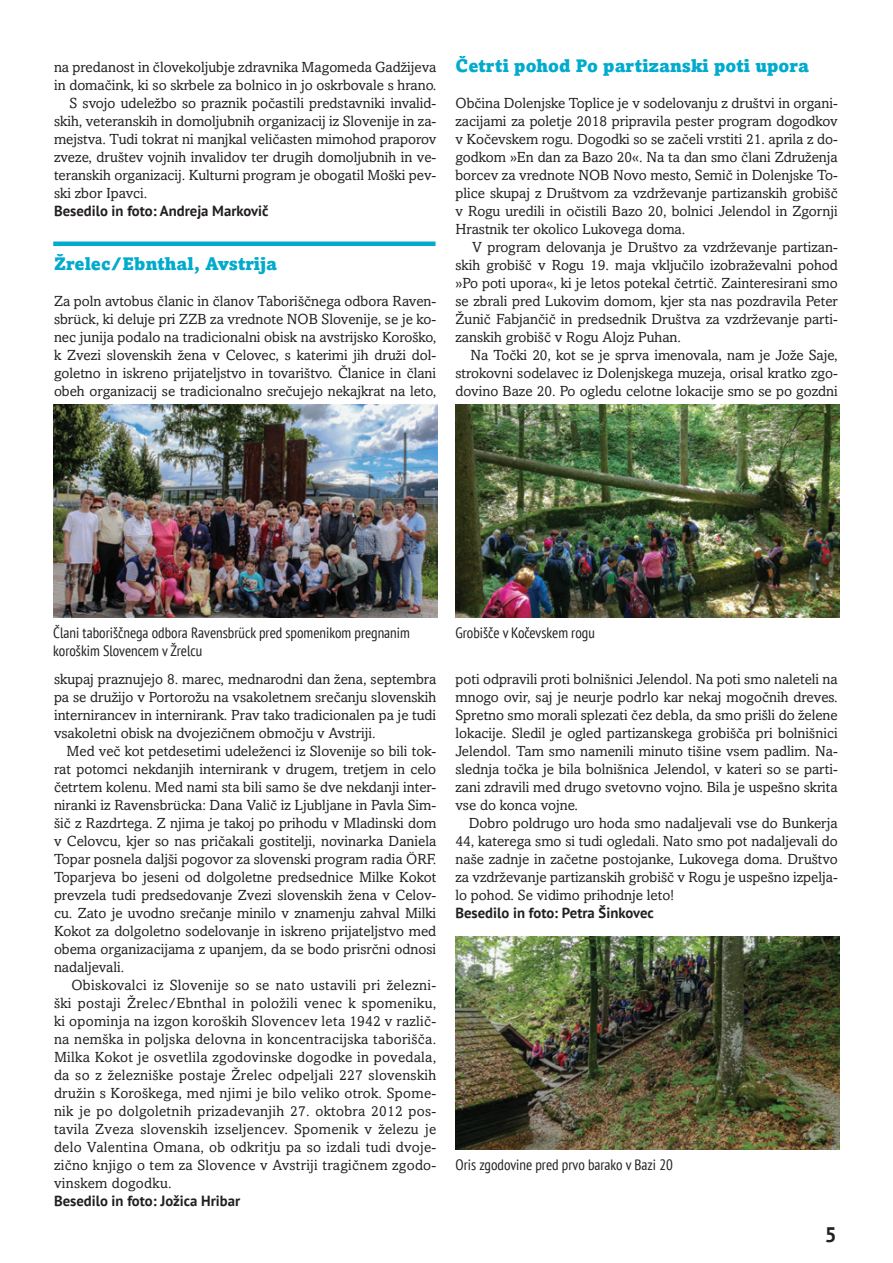
<style>
.page{position:relative;width:893px;height:1263px;background:#fff}
.page>*{position:absolute;margin:0;border:0;box-sizing:border-box;transform-origin:0 0}
.t1{font:700 21px "PT Sans";color:#231f20}
.body2_copy{font:900 18px "xpro";color:#00abcd}
.podpis_foto{font:condensed 15px/18px "PT Sans";color:#231f20}
.body2_copy-2{font:14.7px/18px "xpro";color:#231f20;text-align:justify}
.body2_copy-3{font:700 14.7px "PT Sans";color:#231f20}
</style>
<div class="page">
<hr style="left:53px;top:242px;width:383px;height:4px;background:#00abcd">
<img style="left:54px;top:405px;width:383px;height:213px">
<img style="left:456px;top:405px;width:383px;height:213px">
<img style="left:456px;top:936px;width:383px;height:213px">
<p class="body2_copy-2" style="left:54px;top:58px;width:384px">na predanost in človekoljubje zdravnika Magomeda Gadžijeva in domačink, ki so skrbele za bolnico in jo oskrbovale s hrano.</p>
<p class="body2_copy-2" style="left:54px;top:94px;width:384px;text-indent:16px">S svojo udeležbo so praznik počastili predstavniki invalid&shy;skih, veteranskih in domoljubnih organizacij iz Slovenije in za&shy;mejstva. Tudi tokrat ni manjkal veličasten mimohod praporov zveze, društev vojnih invalidov ter drugih domoljubnih in ve&shy;teranskih organizacij. Kulturni program je obogatil Moški pev&shy;ski zbor Ipavci.</p>
<p class="body2_copy-3" style="left:54px;top:201px;width:216px">Besedilo in foto: Andreja Markovič</p>
<p class="body2_copy" style="left:54px;top:252px;width:225px">Žrelec/Ebnthal, Avstrija</p>
<p class="body2_copy-2" style="left:54px;top:292px;width:384px">Za poln avtobus članic in članov Taboriščnega odbora Raven&shy;sbrück, ki deluje pri ZZB za vrednote NOB Slovenije, se je ko&shy;nec junija podalo na tradicionalni obisk na avstrijsko Koroško, k Zvezi slovenskih žena v Celovec, s katerimi jih druži dol&shy;goletno in iskreno prijateljstvo in tovarištvo. Članice in člani obeh organizacij se tradicionalno srečujejo nekajkrat na leto,</p>
<p class="body2_copy" style="left:455px;top:54px;width:355px">Četrti pohod Po partizanski poti upora</p>
<p class="body2_copy-2" style="left:455px;top:94px;width:384px">Občina Dolenjske Toplice je v sodelovanju z društvi in organi&shy;zacijami za poletje 2018 pripravila pester program dogodkov v Kočevskem rogu. Dogodki so se začeli vrstiti 21. aprila z do&shy;godkom »En dan za Bazo 20«. Na ta dan smo člani Združenja borcev za vrednote NOB Novo mesto, Semič in Dolenjske To&shy;plice skupaj z Društvom za vzdrževanje partizanskih grobišč v Rogu uredili in očistili Bazo 20, bolnici Jelendol in Zgornji Hrastnik ter okolico Lukovega doma.</p>
<p class="body2_copy-2" style="left:455px;top:238px;width:384px;text-indent:17px">V program delovanja je Društvo za vzdrževanje partizan&shy;skih grobišč v Rogu 19. maja vključilo izobraževalni pohod »Po poti upora«, ki je letos potekal četrtič. Zainteresirani smo se zbrali pred Lukovim domom, kjer sta nas pozdravila Peter Žunič Fabjančič in predsednik Društva za vzdrževanje parti&shy;zanskih grobišč v Rogu Alojz Puhan.</p>
<p class="body2_copy-2" style="left:455px;top:346px;width:384px;text-indent:15px">Na Točki 20, kot se je sprva imenovala, nam je Jože Saje, strokovni sodelavec iz Dolenjskega muzeja, orisal kratko zgo&shy;dovino Baze 20. Po ogledu celotne lokacije smo se po gozdni</p>
<p class="podpis_foto" style="left:53px;top:624px;width:358px">Člani taboriščnega odbora Ravensbrück pred spomenikom pregnanim koroškim Slovencem v Žrelcu</p>
<p class="podpis_foto" style="left:455px;top:624px;width:141px">Grobišče v Kočevskem rogu</p>
<p class="body2_copy-2" style="left:54px;top:670px;width:384px">skupaj praznujejo 8. marec, mednarodni dan žena, septembra pa se družijo v Portorožu na vsakoletnem srečanju slovenskih internirancev in internirank. Prav tako tradicionalen pa je tudi vsakoletni obisk na dvojezičnem območju v Avstriji.</p>
<p class="body2_copy-2" style="left:54px;top:742px;width:384px;text-indent:13px">Med več kot petdesetimi udeleženci iz Slovenije so bili tok&shy;rat potomci nekdanjih internirank v drugem, tretjem in celo četrtem kolenu. Med nami sta bili samo še dve nekdanji inter&shy;niranki iz Ravensbrücka: Dana Valič iz Ljubljane in Pavla Sim&shy;šič z Razdrtega. Z njima je takoj po prihodu v Mladinski dom v Celovcu, kjer so nas pričakali gostitelji, novinarka Daniela Topar posnela daljši pogovor za slovenski program radia ÖRF.<br>Toparjeva bo jeseni od dolgoletne predsednice Milke Kokot prevzela tudi predsedovanje Zvezi slovenskih žena v Celov&shy;cu. Zato je uvodno srečanje minilo v znamenju zahval Milki Kokot za dolgoletno sodelovanje in iskreno prijateljstvo med obema organizacijama z upanjem, da se bodo prisrčni odnosi nadaljevali.</p>
<p class="body2_copy-2" style="left:54px;top:976px;width:384px;text-indent:18px">Obiskovalci iz Slovenije so se nato ustavili pri železni&shy;ški postaji Žrelec/Ebnthal in položili venec k spomeniku, ki opominja na izgon koroških Slovencev leta 1942 v različ&shy;na nemška in poljska delovna in koncentracijska taborišča.<br>Milka Kokot je osvetlila zgodovinske dogodke in povedala, da so z železniške postaje Žrelec odpeljali 227 slovenskih družin s Koroškega, med njimi je bilo veliko otrok. Spome&shy;nik je po dolgoletnih prizadevanjih 27. oktobra 2012 pos&shy;tavila Zveza slovenskih izseljencev. Spomenik v železu je delo Valentina Omana, ob odkritju pa so izdali tudi dvoje&shy;zično knjigo o tem za Slovence v Avstriji tragičnem zgodo&shy;vinskem dogodku.</p>
<p class="body2_copy-3" style="left:54px;top:1191px;width:188px">Besedilo in foto: Jožica Hribar</p>
<p class="body2_copy-2" style="left:455px;top:670px;width:384px">poti odpravili proti bolnišnici Jelendol. Na poti smo naleteli na mnogo ovir, saj je neurje podrlo kar nekaj mogočnih dreves.<br>Spretno smo morali splezati čez debla, da smo prišli do želene lokacije. Sledil je ogled partizanskega grobišča pri bolnišnici Jelendol. Tam smo namenili minuto tišine vsem padlim. Na&shy;slednja točka je bila bolnišnica Jelendol, v kateri so se parti&shy;zani zdravili med drugo svetovno vojno. Bila je uspešno skrita vse do konca vojne.</p>
<p class="body2_copy-2" style="left:455px;top:814px;width:384px;text-indent:13px">Dobro poldrugo uro hoda smo nadaljevali vse do Bunkerja 44, katerega smo si tudi ogledali. Nato smo pot nadaljevali do naše zadnje in začetne postojanke, Lukovega doma. Društvo za vzdrževanje partizanskih grobišč v Rogu je uspešno izpelja&shy;lo pohod. Se vidimo prihodnje leto!</p>
<p class="body2_copy-3" style="left:455px;top:903px;width:200px">Besedilo in foto: Petra Šinkovec</p>
<p class="podpis_foto" style="left:455px;top:1155px;width:219px">Oris zgodovine pred prvo barako v Bazi 20</p>
<h1 class="t1" style="left:825px;top:1220px;width:13px">5</h1>
</div>
